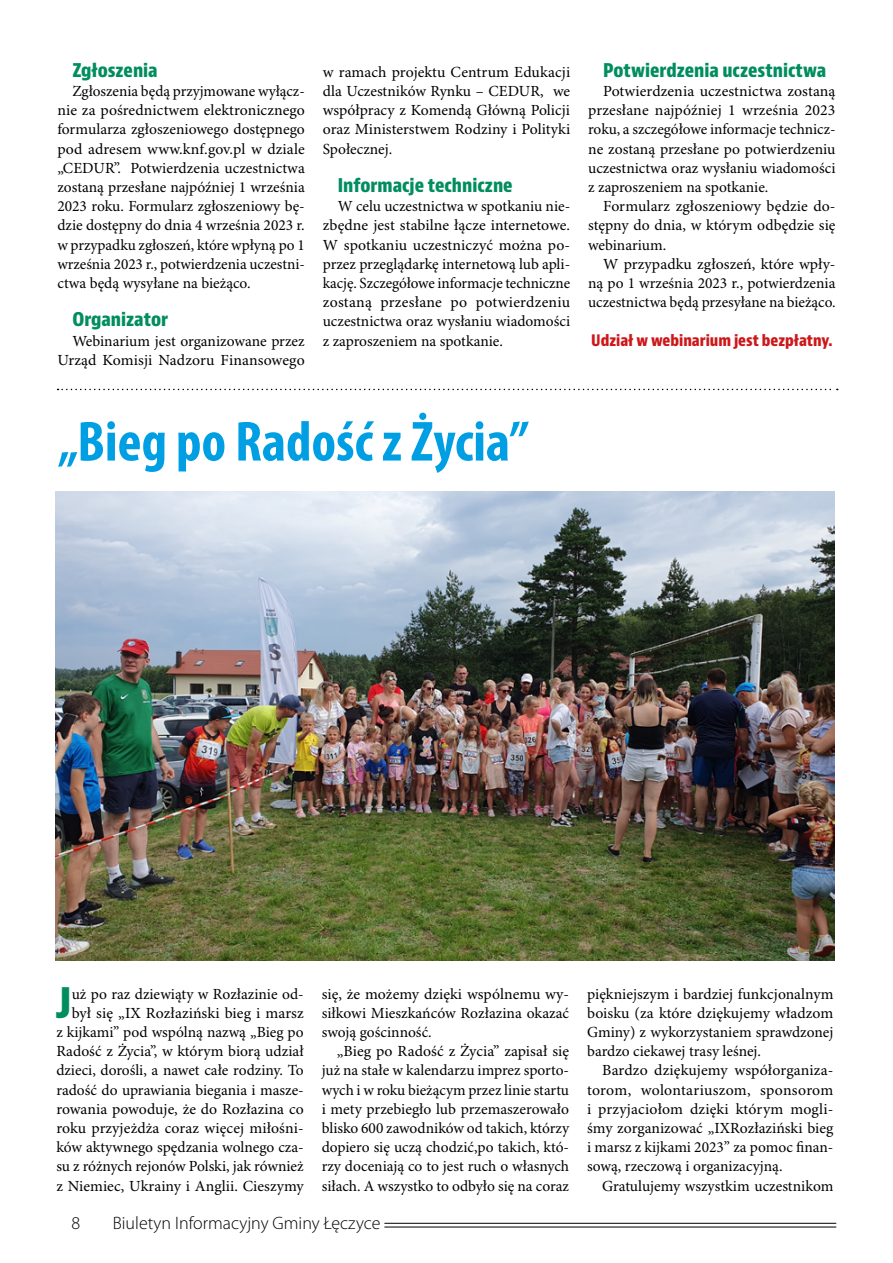
<style>
.page{position:relative;width:893px;height:1263px;background:#fff}
.page>*{position:absolute;margin:0;border:0;box-sizing:border-box;transform-origin:0 0}
.t1{font:700 condensed 57px "Myriad Pro";color:#009fe3}
.t2{font:700 condensed 40.95px "Bernino Sans";color:#018d5f}
.t3{font:700 condensed 18.45px "Bernino Sans";color:#018d5f}
.t4{font:300 18px "Myriad Pro";color:#000}
.t5{font:15.45px/19.2px "Minion Pro";color:#000;text-align:justify}
.t6{font:700 condensed 15.45px "Bernino Sans";color:#cd171a}
</style>
<div class="page">
<hr style="left:384px;top:1223px;width:452px;height:1px;background:#000">
<hr style="left:384px;top:1227px;width:452px;height:1px;background:#000">
<img style="left:56px;top:491px;width:778px;height:470px">
<svg style="left:58px;top:389px;width:780px;height:1px"></svg>
<p class="t3" style="left:72px;top:59px;width:87px">Zgłoszenia</p>
<p class="t5" style="left:57px;top:82px;width:249px;text-indent:15px">Zgłoszenia będą przyjmowane wyłącz&shy;nie za pośrednictwem elektronicznego formularza zgłoszeniowego dostępnego pod adresem www.knf.gov.pl w dziale „CEDUR”. Potwierdzenia uczestnictwa zostaną przesłane najpóźniej 1 września 2023 roku. Formularz zgłoszeniowy bę&shy;dzie dostępny do dnia 4 września 2023 r. w przypadku zgłoszeń, które wpłyną po 1 września 2023 r., potwierdzenia uczestni&shy;ctwa będą wysyłane na bieżąco.</p>
<p class="t3" style="left:72px;top:308px;width:97px">Organizator</p>
<p class="t5" style="left:57px;top:332px;width:249px;text-align:right">Webinarium jest organizowane przez<br>Urząd Komisji Nadzoru Finansowego</p>
<p class="t5" style="left:323px;top:63px;width:249px">w ramach projektu Centrum Edukacji dla Uczestników Rynku – CEDUR, we współpracy z Komendą Główną Policji oraz Ministerstwem Rodziny i Polityki Społecznej.</p>
<p class="t3" style="left:338px;top:174px;width:176px">Informacje techniczne</p>
<p class="t5" style="left:323px;top:197px;width:249px;text-indent:15px">W celu uczestnictwa w spotkaniu nie&shy;zbędne jest stabilne łącze internetowe.<br>W spotkaniu uczestniczyć można po&shy;przez przeglądarkę internetową lub apli&shy;kację. Szczegółowe informacje techniczne zostaną przesłane po potwierdzeniu uczestnictwa oraz wysłaniu wiadomości z zaproszeniem na spotkanie.</p>
<h1 class="t1" style="left:58px;top:410px;width:472px">„Bieg po Radość z Życia”</h1>
<p class="t3" style="left:603px;top:59px;width:225px">Potwierdzenia uczestnictwa</p>
<p class="t5" style="left:588px;top:82px;width:249px;text-indent:15px">Potwierdzenia uczestnictwa zostaną przesłane najpóźniej 1 września 2023 roku, a szczegółowe informacje technicz&shy;ne zostaną przesłane po potwierdzeniu uczestnictwa oraz wysłaniu wiadomości z zaproszeniem na spotkanie.</p>
<p class="t5" style="left:588px;top:197px;width:249px;text-indent:15px">Formularz zgłoszeniowy będzie do&shy;stępny do dnia, w którym odbędzie się webinarium.</p>
<p class="t5" style="left:588px;top:255px;width:249px;text-indent:15px">W przypadku zgłoszeń, które wpły&shy;ną po 1 września 2023 r., potwierdzenia uczestnictwa będą przesyłane na bieżąco.</p>
<p class="t6" style="left:591px;top:331px;width:243px">Udział w webinarium jest bezpłatny.</p>
<h2 class="t2" style="left:56px;top:978px;width:17px">J</h2>
<p class="t5" style="left:56px;top:984px;width:249px;text-align:right">uż po raz dziewiąty w Rozłazinie od&shy;był się „IX Rozłaziński bieg i marsz<br>z kijkami” pod wspólną nazwą „Bieg po Radość z Życia”, w którym biorą udział dzieci, dorośli, a nawet całe rodziny. To radość do uprawiania biegania i masze&shy;rowania powoduje, że do Rozłazina co roku przyjeżdża coraz więcej miłośni&shy;ków aktywnego spędzania wolnego cza&shy;su z różnych rejonów Polski, jak również z Niemiec, Ukrainy i Anglii. Cieszymy</p>
<p class="t5" style="left:322px;top:984px;width:249px">się, że możemy dzięki wspólnemu wy&shy;siłkowi Mieszkańców Rozłazina okazać swoją gościnność.</p>
<p class="t5" style="left:322px;top:1042px;width:249px;text-indent:15px">„Bieg po Radość z Życia” zapisał się już na stałe w kalendarzu imprez sporto&shy;wych i w roku bieżącym przez linie startu i mety przebiegło lub przemaszerowało blisko 600 zawodników od takich, którzy dopiero się uczą chodzić,po takich, któ&shy;rzy doceniają co to jest ruch o własnych siłach. A wszystko to odbyło się na coraz</p>
<p class="t4" style="left:71px;top:1213px;width:10px">8</p>
<p class="t4" style="left:113px;top:1213px;width:269px">Biuletyn Informacyjny Gminy Łęczyce</p>
<p class="t5" style="left:587px;top:984px;width:248px">piękniejszym i bardziej funkcjonalnym boisku (za które dziękujemy władzom Gminy) z wykorzystaniem sprawdzonej bardzo ciekawej trasy leśnej.</p>
<p class="t5" style="left:587px;top:1061px;width:248px;text-indent:15px">Bardzo dziękujemy współorganiza&shy;torom, wolontariuszom, sponsorom i przyjaciołom dzięki którym mogli&shy;śmy zorganizować „IXRozłaziński bieg i marsz z kijkami 2023” za pomoc finan&shy;sową, rzeczową i organizacyjną.</p>
<p class="t5" style="left:602px;top:1176px;width:233px">Gratulujemy wszystkim uczestnikom</p>
</div>
